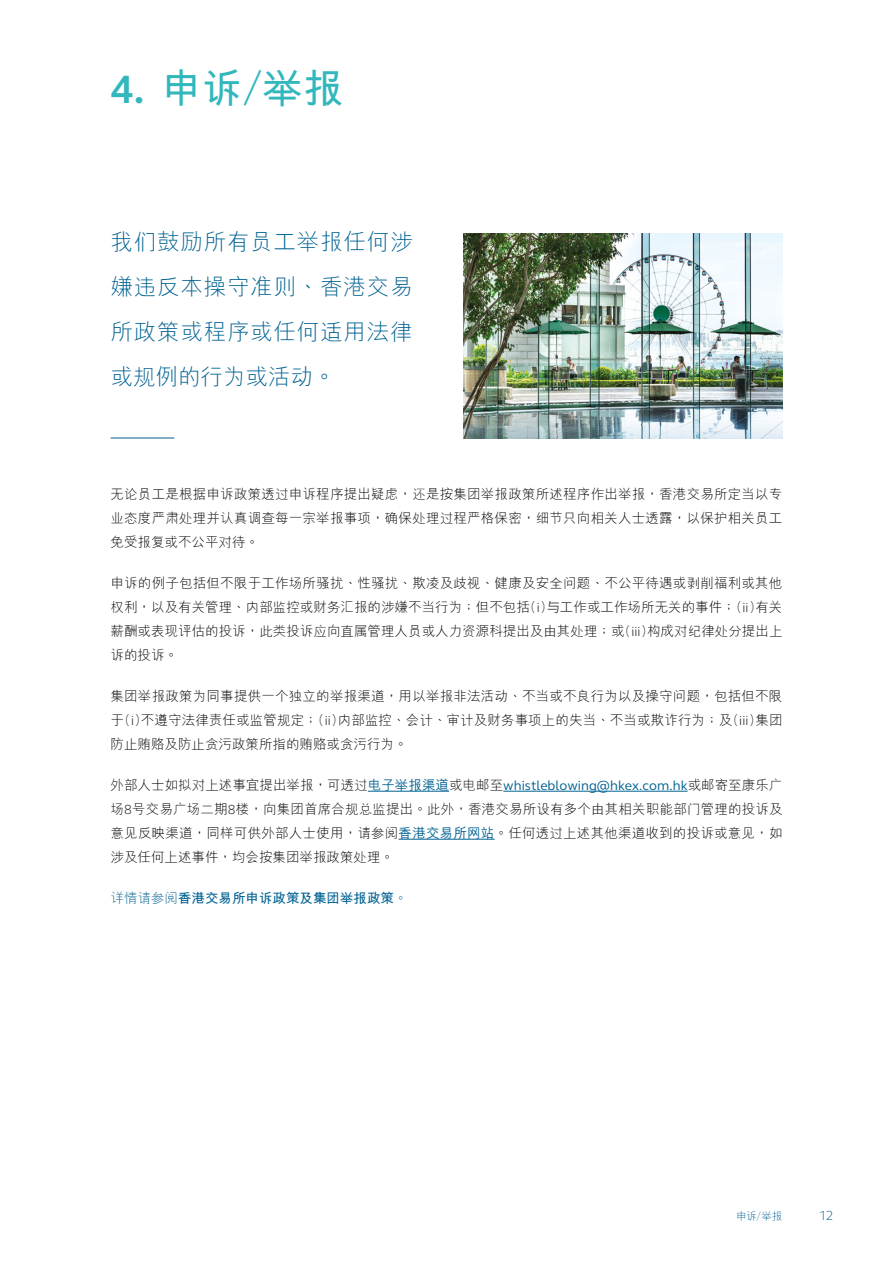
<style>
.page{position:relative;width:893px;height:1263px;background:#fff}
.page>*{position:absolute;margin:0;border:0;box-sizing:border-box;transform-origin:0 0}
.t1{font:700 40.5px "M Hei HKS";color:#31b7bc}
.t2{font:300 22.5px/45px "M Hei HKS";letter-spacing:.035em;color:#006292;text-align:justify}
.t3{font:300 13.5px/24px "M Hei HKS";color:#000;text-align:justify}
.t4{font:700 13.5px "M Hei HKS";color:#006292}
.t5{font:300 13.5px "FS Elliot Pro";color:#006292}
.t6{font:300 10.5px "M Hei HKS";color:#006292}
.s1{font-family:"FS Elliot Pro"}
.s2{font-weight:500;color:#006292}
.s3{font-family:"FS Elliot Pro";font-weight:400;color:#006292}
.s4{font-weight:300}
</style>
<div class="page">
<hr style="left:368px;top:791px;width:81px;height:1px;background:#006292">
<hr style="left:503px;top:791px;width:185px;height:1px;background:#006292">
<hr style="left:399px;top:839px;width:96px;height:1px;background:#006292">
<hr style="left:111px;top:438px;width:63px;height:1px;background:#006292">
<img style="left:463px;top:234px;width:319px;height:204px">
<h1 class="t1" style="left:111px;top:58px;width:235px"><span class="s1">4.</span> 申訴/舉報</h1>
<h2 class="t2" style="left:111px;top:218px;width:303px">我們鼓勵所有員工舉報任何涉嫌違反本操守準則、香港交易所政策或程序或任何適用法律或規例的行為或活動。</h2>
<p class="t3" style="left:111px;top:481px;width:673px">無論員工是根據申訴政策透過申訴程序提出疑慮，還是按集團舉報政策所述程序作出舉報，香港交易所定當以專業態度嚴肅處理並認真調查每一宗舉報事項，確保處理過程嚴格保密，細節只向相關人士透露，以保護相關員工免受報復或不公平對待。</p>
<p class="t3" style="left:111px;top:570px;width:673px">申訴的例子包括但不限於工作場所騷擾、性騷擾、欺凌及歧視、健康及安全問題、不公平待遇或剝削福利或其他權利，以及有關管理、內部監控或財務匯報的涉嫌不當行為；但不包括(<span class="s1">i</span>)與工作或工作場所無關的事件；(<span class="s1">ii</span>)有關薪酬或表現評估的投訴，此類投訴應向直屬管理人員或人力資源科提出及由其處理；或(<span class="s1">iii</span>)構成對紀律處分提出上訴的投訴。</p>
<p class="t3" style="left:111px;top:683px;width:673px">集團舉報政策為同事提供一個獨立的舉報渠道，用以舉報非法活動、不當或不良行為以及操守問題，包括但不限於(<span class="s1">i</span>)不遵守法律責任或監管規定；(<span class="s1">ii</span>)內部監控、會計、審計及財務事項上的失當、不當或欺詐行為；及(<span class="s1">iii</span>)集團防止賄賂及防止貪污政策所指的賄賂或貪污行為。</p>
<p class="t3" style="left:111px;top:772px;width:673px">外部人士如擬對上述事宜提出舉報，可透過<span class="s2">電子舉報渠道</span>或電郵至<span class="s3">whistleblowing@hkex.com.hk</span>或郵寄至康樂廣場<span class="s1">8</span>號交易廣場二期<span class="s1">8</span>樓，向集團首席合規總監提出。此外，香港交易所設有多個由其相關職能部門管理的投訴及意見反映渠道，同樣可供外部人士使用，請參閱<span class="s2">香港交易所網站</span>。任何透過上述其他渠道收到的投訴或意見，如涉及任何上述事件，均會按集團舉報政策處理。</p>
<p class="t4" style="left:111px;top:888px;width:299px"><span class="s4">詳情請參閱</span>香港交易所申訴政策及集團舉報政策<span class="s4">。</span></p>
<p class="t6" style="left:736px;top:1209px;width:48px">申訴/舉報</p>
<p class="t5" style="left:819px;top:1207px;width:16px">12</p>
</div>
